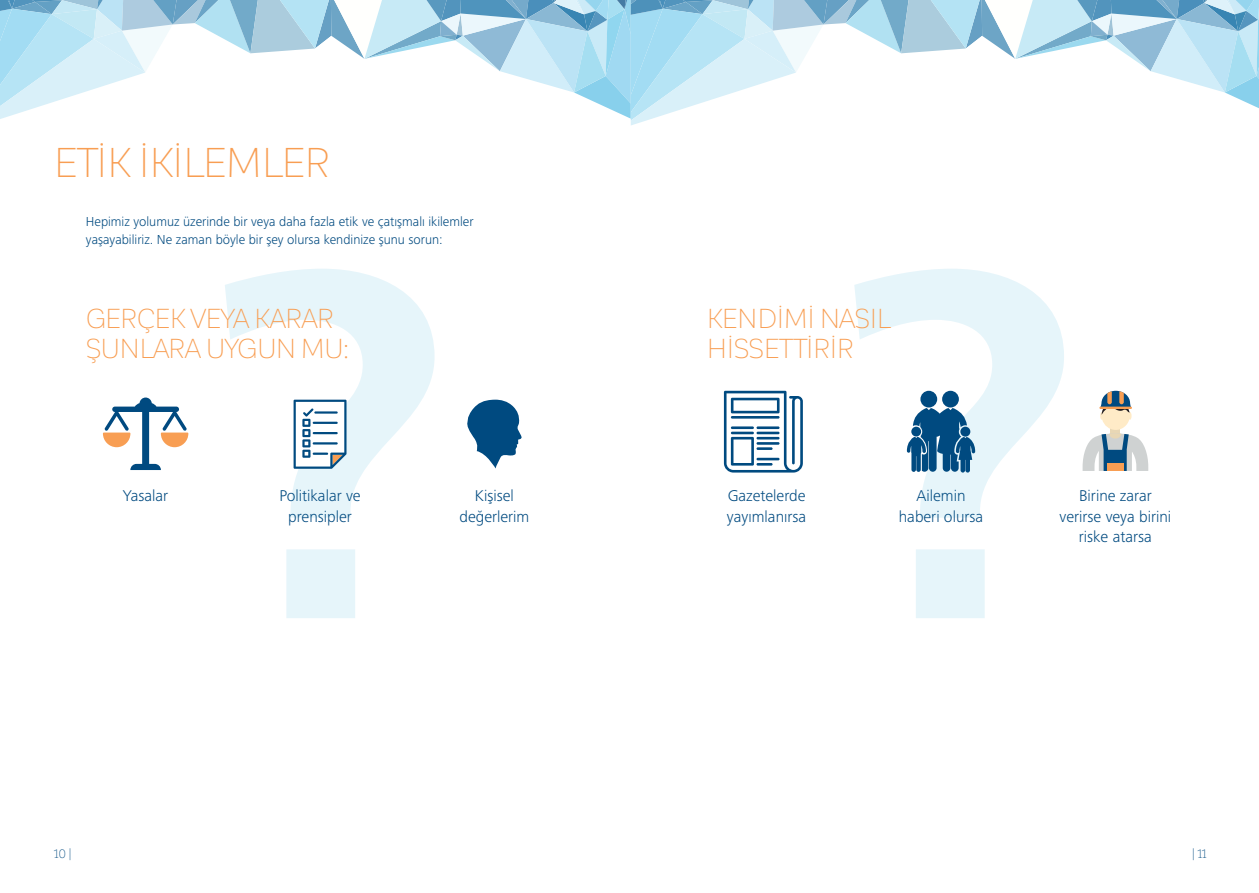
<style>
.page{position:relative;width:1259px;height:893px;background:#fff}
.page>*{position:absolute;margin:0;border:0;box-sizing:border-box;transform-origin:0 0}
.t1{font:700 492.3px "Frutiger LT Std";color:#009cd2}
.t2{font:300 40.95px "Corporative Sans";letter-spacing:.005em;color:#f89e53}
.t3{font:300 27px/30px "Corporative Sans";color:#f89e53}
.t4{font:300 16.2px/20.9px "Frutiger Next LTCYR";color:#004a80;text-align:center}
.t5{font:300 13.5px/18px "Frutiger Next LTCYR";color:#004a80}
.t6{font:300 12px "Corporative Sans";color:#004a80}
</style>
<div class="page">
<svg style="left:0;top:0;width:1259px;height:126px"></svg>
<svg style="left:103px;top:398px;width:85px;height:72px"></svg>
<svg style="left:293px;top:400px;width:53px;height:69px"></svg>
<svg style="left:467px;top:400px;width:55px;height:68px"></svg>
<svg style="left:724px;top:391px;width:79px;height:82px"></svg>
<div style="left:920px;top:391px;width:17px;height:16px;background:#004a80;border-radius:50%"></div>
<div style="left:942px;top:391px;width:17px;height:16px;background:#004a80;border-radius:50%"></div>
<svg style="left:907px;top:408px;width:68px;height:65px"></svg>
<svg style="left:1082px;top:391px;width:66px;height:80px"></svg>
<hr style="left:1099px;top:407px;width:33px;height:2px;background:#f89e53">
<h2 class="t2" style="left:54px;top:141px;width:277px">ETİK İKİLEMLER</h2>
<p class="t5" style="left:86px;top:212px;width:389px">Hepimiz yolumuz üzerinde bir veya daha fazla etik ve çatışmalı ikilemler yaşayabiliriz. Ne zaman böyle bir şey olursa kendinize şunu sorun:</p>
<h1 class="t1" style="left:200px;top:158px;width:248px">?</h1>
<h3 class="t3" style="left:86px;top:304px;width:264px">GERÇEK VEYA KARAR<br>ŞUNLARA UYGUN MU:</h3>
<p class="t4" style="left:123px;top:485px;width:47px">Yasalar</p>
<p class="t4" style="left:279px;top:485px;width:83px">Politikalar ve prensipler</p>
<p class="t4" style="left:459px;top:485px;width:71px">Kişisel değerlerim</p>
<h1 class="t1" style="left:829px;top:158px;width:248px">?</h1>
<h3 class="t3" style="left:707px;top:304px;width:185px">KENDİMİ NASIL<br>HİSSETTİRİR</h3>
<p class="t4" style="left:727px;top:485px;width:81px;text-align:left">Gazetelerde yayımlanırsa</p>
<p class="t4" style="left:899px;top:485px;width:86px">Ailemin haberi olursa</p>
<p class="t4" style="left:1059px;top:485px;width:113px">Birine zarar verirse veya birini riske atarsa</p>
<p class="t6" style="left:54px;top:847px;width:19px">10|</p>
<p class="t6" style="left:1192px;top:847px;width:16px">|11</p>
</div>
